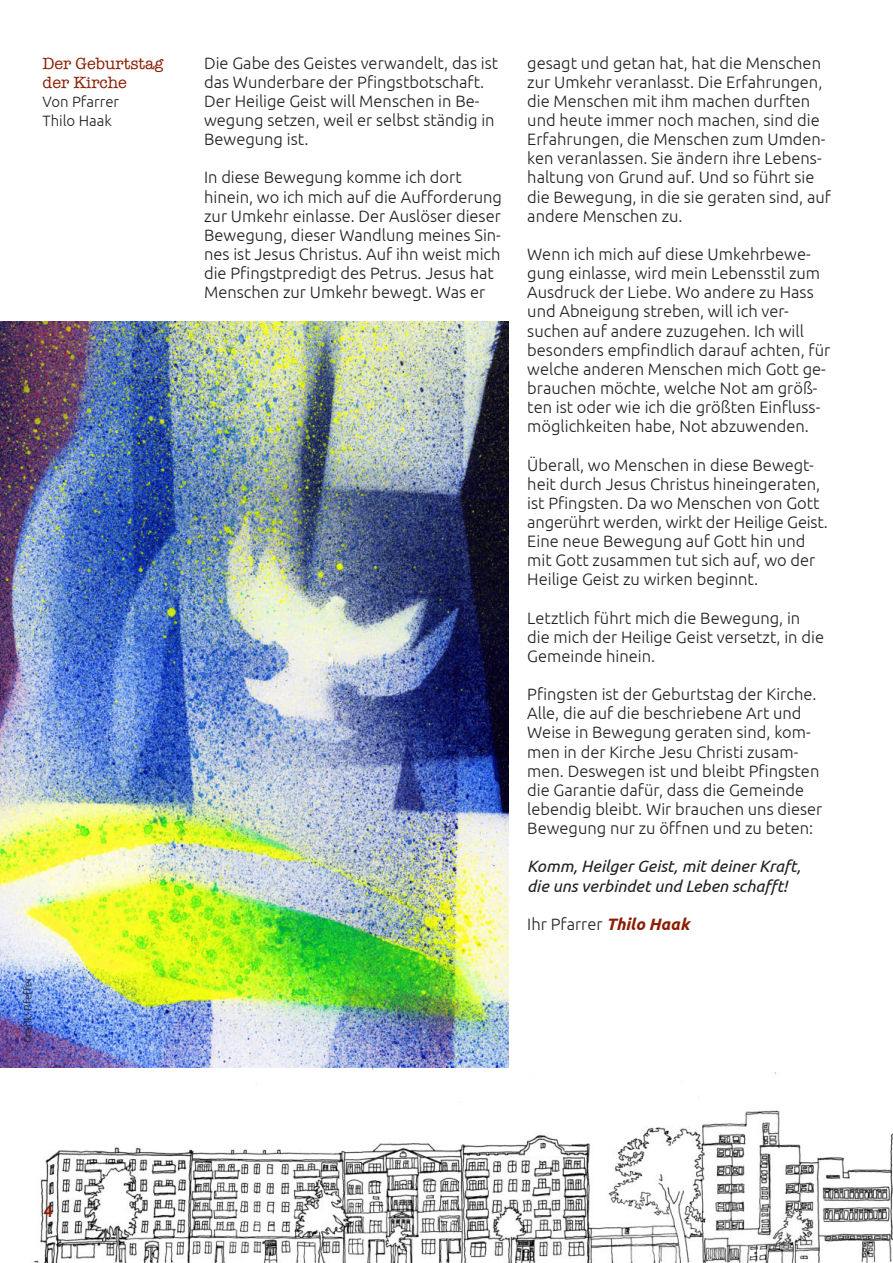
<style>
.page{position:relative;width:893px;height:1263px;background:#fff}
.page>*{position:absolute;margin:0;border:0;box-sizing:border-box;transform-origin:0 0}
.t1{font:300 16.5px/19.2px "Ubuntu";color:#231f20}
.t2{font:italic 16.5px/19.2px "Ubuntu";color:#231f20}
.t3{font:16.5px/19.2px "American Typewriter";color:#8b1d02}
.t4{font:500 16.5px "Ubuntu";color:#8b1d02}
.t5{font:300 15px/19.2px "Ubuntu";color:#231f20}
.t6{font:300 10.5px "Ubuntu";color:#231f20}
.s1{font-weight:700;font-style:italic;color:#8b1d02}
</style>
<div class="page">
<img style="left:25px;top:1067px;width:868px;height:196px">
<svg style="left:43px;top:1201px;width:19px;height:19px"></svg>
<img style="left:0;top:321px;width:508px;height:746px">
<p class="t3" style="left:43px;top:55px;width:122px">Der Geburtstag der Kirche</p>
<p class="t5" style="left:43px;top:93px;width:78px">Von Pfarrer<br>Thilo Haak</p>
<p class="t6" style="left:21px;top:1043px;width:68px;rotate:-90deg">Gra昀椀k: Pfe昀昀er</p>
<p class="t1" style="left:204px;top:54px;width:296px">Die Gabe des Geistes verwandelt, das ist das Wunderbare der P昀椀ngstbotschaft.<br>Der Heilige Geist will Menschen in Be&shy;wegung setzen, weil er selbst ständig in Bewegung ist.</p>
<p class="t1" style="left:204px;top:169px;width:299px">In diese Bewegung komme ich dort hinein, wo ich mich auf die Au昀昀orderung zur Umkehr einlasse. Der Auslöser dieser Bewegung, dieser Wandlung meines Sin&shy;nes ist Jesus Christus. Auf ihn weist mich die P昀椀ngstpredigt des Petrus. Jesus hat Menschen zur Umkehr bewegt. Was er</p>
<p class="t1" style="left:527px;top:54px;width:305px">gesagt und getan hat, hat die Menschen zur Umkehr veranlasst. Die Erfahrungen, die Menschen mit ihm machen durften und heute immer noch machen, sind die Erfahrungen, die Menschen zum Umden&shy;ken veranlassen. Sie ändern ihre Lebens&shy;haltung von Grund auf. Und so führt sie die Bewegung, in die sie geraten sind, auf andere Menschen zu.</p>
<p class="t1" style="left:527px;top:244px;width:304px">Wenn ich mich auf diese Umkehrbewe&shy;gung einlasse, wird mein Lebensstil zum Ausdruck der Liebe. Wo andere zu Hass und Abneigung streben, will ich ver&shy;suchen auf andere zuzugehen. Ich will besonders emp昀椀ndlich darauf achten, für welche anderen Menschen mich Gott ge&shy;brauchen möchte, welche Not am größ&shy;ten ist oder wie ich die größten Ein昀氀uss&shy;möglichkeiten habe, Not abzuwenden.</p>
<p class="t1" style="left:527px;top:456px;width:302px">Überall, wo Menschen in diese Bewegt&shy;heit durch Jesus Christus hineingeraten, ist P昀椀ngsten. Da wo Menschen von Gott angerührt werden, wirkt der Heilige Geist.<br>Eine neue Bewegung auf Gott hin und mit Gott zusammen tut sich auf, wo der Heilige Geist zu wirken beginnt.</p>
<p class="t1" style="left:527px;top:609px;width:298px">Letztlich führt mich die Bewegung, in die mich der Heilige Geist versetzt, in die<br>Gemeinde hinein.</p>
<p class="t1" style="left:527px;top:684px;width:297px">P昀椀ngsten ist der Geburtstag der Kirche.<br>Alle, die auf die beschriebene Art und Weise in Bewegung geraten sind, kom&shy;men in der Kirche Jesu Christi zusam&shy;men. Deswegen ist und bleibt P昀椀ngsten die Garantie dafür, dass die Gemeinde lebendig bleibt. Wir brauchen uns dieser Bewegung nur zu ö昀昀nen und zu beten:</p>
<p class="t2" style="left:527px;top:858px;width:275px">Komm, Heilger Geist, mit deiner Kraft, die uns verbindet und Leben scha昀昀t!</p>
<p class="t1" style="left:527px;top:915px;width:163px">Ihr Pfarrer <span class="s1">Thilo Haak</span></p>
<p class="t4" style="left:43px;top:1204px;width:11px">4</p>
</div>
